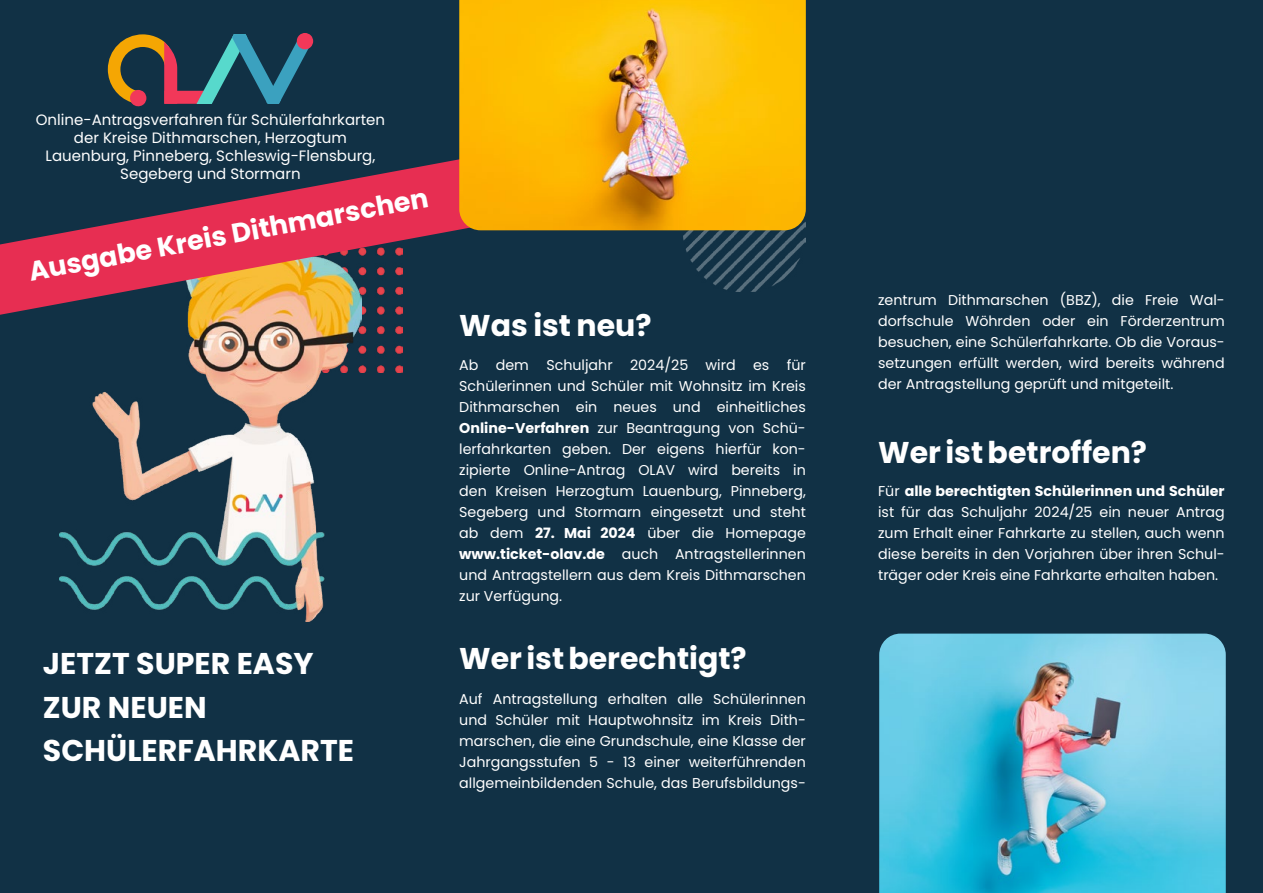
<style>
.page{position:relative;width:1263px;height:893px;background:#113145}
.page>*{position:absolute;margin:0;border:0;box-sizing:border-box;transform-origin:0 0}
.t1{font:700 30px/43.5px "Poppins";color:#fff}
.t2{font:700 27px "Poppins";color:#fff}
.t3{font:15px/18px "Poppins";color:#fff;text-align:center}
.t4{font:14.25px/21px "Poppins";color:#fff;text-align:justify}
.s1{font-weight:700}
</style>
<div class="page">
<img style="left:361px;top:315px;width:42px;height:58px">
<img style="left:60px;top:315px;width:301px;height:307px">
<svg style="left:108px;top:33px;width:205px;height:74px"></svg>
<img style="left:879px;top:634px;width:347px;height:259px">
<svg style="left:0;top:159px;width:631px;height:156px"></svg>
<img style="left:683px;top:230px;width:123px;height:62px">
<img style="left:459px;top:0;width:347px;height:230px">
<p class="t3" style="left:36px;top:111px;width:351px">Online-Antragsverfahren für Schülerfahrkarten der Kreise Dithmarschen, Herzogtum Lauenburg, Pinneberg, Schleswig-Flensburg, Segeberg und Stormarn</p>
<h2 class="t2" style="left:26px;top:254px;width:407px;rotate:-10deg">Ausgabe Kreis Dithmarschen</h2>
<h1 class="t1" style="left:43px;top:642px;width:313px">JETZT SUPER EASY<br>ZUR NEUEN<br>SCHÜLERFAHRKARTE</h1>
<h1 class="t1" style="left:459px;top:304px;width:194px">Was ist neu?</h1>
<p class="t4" style="left:459px;top:354px;width:348px">Ab dem Schuljahr 2024/25 wird es für Schülerinnen und Schüler mit Wohnsitz im Kreis Dithmarschen ein neues und einheitliches <span class="s1">Online-Verfahren</span> zur Beantragung von Schü&shy;lerfahrkarten geben. Der eigens hierfür kon&shy;zipierte Online-Antrag OLAV wird bereits in den Kreisen Herzogtum Lauenburg, Pinneberg, Segeberg und Stormarn eingesetzt und steht ab dem <span class="s1">27. Mai 2024</span> über die Homepage <span class="s1">www.ticket-olav.de</span> auch Antragstellerinnen und Antragstellern aus dem Kreis Dithmarschen zur Verfügung.</p>
<h1 class="t1" style="left:459px;top:637px;width:289px">Wer ist berechtigt?</h1>
<p class="t4" style="left:459px;top:689px;width:348px">Auf Antragstellung erhalten alle Schülerinnen und Schüler mit Hauptwohnsitz im Kreis Dith&shy;marschen, die eine Grundschule, eine Klasse der Jahrgangsstufen 5 - 13 einer weiterführenden allgemeinbildenden Schule, das Berufsbildungs-</p>
<p class="t4" style="left:878px;top:290px;width:348px">zentrum Dithmarschen (BBZ), die Freie Wal&shy;dorfschule Wöhrden oder ein Förderzentrum besuchen, eine Schülerfahrkarte. Ob die Voraus&shy;setzungen erfüllt werden, wird bereits während der Antragstellung geprüft und mitgeteilt.</p>
<h1 class="t1" style="left:878px;top:430px;width:270px">Wer ist betroffen?</h1>
<p class="t4" style="left:878px;top:481px;width:348px">Für <span class="s1">alle berechtigten Schülerinnen und Schüler </span>ist für das Schuljahr 2024/25 ein neuer Antrag zum Erhalt einer Fahrkarte zu stellen, auch wenn diese bereits in den Vorjahren über ihren Schul&shy;träger oder Kreis eine Fahrkarte erhalten haben.</p>
</div>
